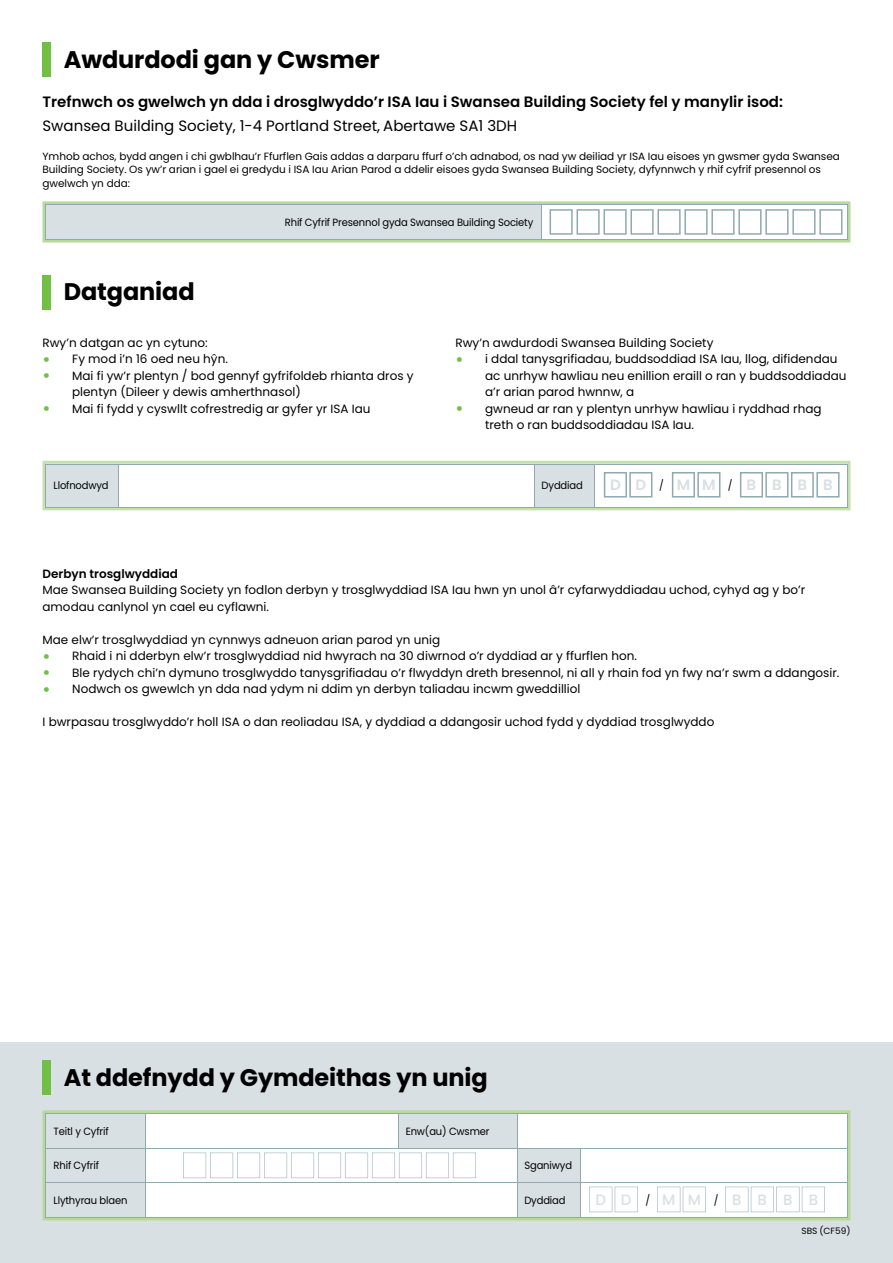
<style>
.page{position:relative;width:893px;height:1263px;background:#fff}
.page>*{position:absolute;margin:0;border:0;box-sizing:border-box;transform-origin:0 0}
.t1{font:700 24px "Poppins";letter-spacing:-.005em;color:#000}
.t2{font:600 15px "Poppins";color:#000}
.t3{font:15px "Poppins";color:#000}
.t4{font:600 15px "Poppins";letter-spacing:1.05em;color:#d9e0e3}
.t5{font:500 15px "Poppins";color:#d9e0e3}
.t6{font:12px/16.5px "Poppins";color:#000}
.t7{font:600 12px "Poppins";color:#000}
.t8{font:10.5px/13.5px "Poppins";letter-spacing:-.005em;color:#000}
.t9{font:10.5px "Poppins";letter-spacing:-.005em;color:#000;scale:.95 1}
.t10{font:9px "Poppins";color:#000}
.s1{font-size:19.5px;color:#71bf44}
.s2{font-weight:400;font-size:10.5px;color:#000}
</style>
<div class="page">
<div style="left:43px;top:43px;width:8px;height:34px;background:#71bf44"></div>
<div style="left:43px;top:275px;width:8px;height:34px;background:#71bf44"></div>
<div style="left:0;top:1042px;width:893px;height:221px;background:#d9e0e3"></div>
<svg style="left:43px;top:1110px;width:807px;height:110px;background:#b7d99f"></svg>
<div style="left:46px;top:1113px;width:100px;height:35px;background:#d9e0e3"></div>
<div style="left:146px;top:1113px;width:253px;height:35px;background:#fff"></div>
<div style="left:399px;top:1113px;width:118px;height:35px;background:#d9e0e3"></div>
<div style="left:517px;top:1113px;width:330px;height:35px;background:#fff"></div>
<div style="left:46px;top:1148px;width:100px;height:35px;background:#d9e0e3"></div>
<div style="left:146px;top:1148px;width:371px;height:35px;background:#fff"></div>
<div style="left:517px;top:1148px;width:64px;height:35px;background:#d9e0e3"></div>
<div style="left:581px;top:1148px;width:266px;height:35px;background:#fff"></div>
<div style="left:46px;top:1183px;width:100px;height:34px;background:#d9e0e3"></div>
<div style="left:146px;top:1183px;width:371px;height:34px;background:#fff"></div>
<div style="left:517px;top:1183px;width:64px;height:34px;background:#d9e0e3"></div>
<div style="left:581px;top:1183px;width:266px;height:34px;background:#fff"></div>
<hr style="left:46px;top:1113px;width:1px;height:104px;background:#90a9b1">
<hr style="left:146px;top:1113px;width:1px;height:104px;background:#90a9b1">
<hr style="left:398px;top:1113px;width:1px;height:35px;background:#90a9b1">
<hr style="left:517px;top:1113px;width:1px;height:104px;background:#90a9b1">
<hr style="left:581px;top:1148px;width:1px;height:69px;background:#90a9b1">
<hr style="left:847px;top:1113px;width:1px;height:104px;background:#90a9b1">
<hr style="left:46px;top:1113px;width:801px;height:1px;background:#90a9b1">
<hr style="left:46px;top:1148px;width:801px;height:1px;background:#90a9b1">
<hr style="left:46px;top:1182px;width:801px;height:1px;background:#90a9b1">
<hr style="left:46px;top:1217px;width:801px;height:1px;background:#90a9b1">
<svg style="left:183px;top:1152px;width:293px;height:26px"></svg>
<div style="left:43px;top:1061px;width:8px;height:34px;background:#71bf44"></div>
<svg style="left:589px;top:1187px;width:236px;height:26px"></svg>
<svg style="left:43px;top:461px;width:807px;height:49px"></svg>
<svg style="left:43px;top:201px;width:807px;height:41px"></svg>
<h1 class="t1" style="left:64px;top:50px;width:317px">Awdurdodi gan y Cwsmer</h1>
<p class="t2" style="left:43px;top:96px;width:742px">Trefnwch os gwelwch yn dda i drosglwyddo’r ISA Iau i Swansea Building Society fel y manylir isod:</p>
<p class="t3" style="left:43px;top:120px;width:476px">Swansea Building Society, 1-4 Portland Street, Abertawe SA1 3DH</p>
<p class="t8" style="left:43px;top:151px;width:799px">Ymhob achos, bydd angen i chi gwblhau’r Ffurflen Gais addas a darparu ffurf o’ch adnabod, os nad yw deiliad yr ISA Iau eisoes yn gwsmer gyda Swansea<br>Building Society. Os yw’r arian i gael ei gredydu i ISA Iau Arian Parod a ddelir eisoes gyda Swansea Building Society, dyfynnwch y rhif cyfrif presennol os gwelwch yn dda:</p>
<h1 class="t1" style="left:64px;top:283px;width:132px">Datganiad</h1>
<p class="t9" style="left:285px;top:218px;width:263px">Rhif Cyfrif Presennol gyda Swansea Building Society</p>
<p class="t6" style="left:43px;top:335px;width:167px">Rwy’n datgan ac yn cytuno:</p>
<p class="t6" style="left:43px;top:352px;width:187px"><span class="s1">•</span> Fy mod i’n 16 oed neu hŷn.</p>
<p class="t6" style="left:72px;top:368px;width:343px;text-indent:-30px"><span class="s1">•</span> Mai fi yw’r plentyn / bod gennyf gyfrifoldeb rhianta dros y plentyn (Dileer y dewis amherthnasol)</p>
<p class="t6" style="left:43px;top:401px;width:329px"><span class="s1">•</span> Mai fi fydd y cyswllt cofrestredig ar gyfer yr ISA Iau</p>
<p class="t6" style="left:455px;top:335px;width:259px">Rwy’n awdurdodi Swansea Building Society</p>
<p class="t6" style="left:485px;top:352px;width:363px;text-indent:-30px"><span class="s1">•</span> i ddal tanysgrifiadau, buddsoddiad ISA Iau, llog, difidendau ac unrhyw hawliau neu enillion eraill o ran y buddsoddiadau a’r arian parod hwnnw, a</p>
<p class="t6" style="left:485px;top:401px;width:338px;text-indent:-30px"><span class="s1">•</span> gwneud ar ran y plentyn unrhyw hawliau i ryddhad rhag treth o ran buddsoddiadau ISA Iau.</p>
<p class="t9" style="left:54px;top:481px;width:60px">Llofnodwyd</p>
<p class="t9" style="left:542px;top:481px;width:45px">Dyddiad</p>
<p class="t4" style="left:610px;top:479px;width:224px">DD <span class="s2">/</span> MM<span class="s2">/</span> BBBB</p>
<p class="t7" style="left:43px;top:569px;width:137px">Derbyn trosglwyddiad</p>
<p class="t6" style="left:43px;top:583px;width:764px">Mae Swansea Building Society yn fodlon derbyn y trosglwyddiad ISA Iau hwn yn unol â’r cyfarwyddiadau uchod, cyhyd ag y bo’r amodau canlynol yn cael eu cyflawni.</p>
<p class="t6" style="left:43px;top:632px;width:399px">Mae elw’r trosglwyddiad yn cynnwys adneuon arian parod yn unig</p>
<p class="t6" style="left:43px;top:649px;width:596px"><span class="s1">•</span> Rhaid i ni dderbyn elw’r trosglwyddiad nid hwyrach na 30 diwrnod o’r dyddiad ar y ffurflen hon.</p>
<p class="t6" style="left:43px;top:665px;width:798px"><span class="s1">•</span> Ble rydych chi’n dymuno trosglwyddo tanysgrifiadau o’r flwyddyn dreth bresennol, ni all y rhain fod yn fwy na’r swm a ddangosir.</p>
<p class="t6" style="left:43px;top:682px;width:539px"><span class="s1">•</span> Nodwch os gwewlch yn dda nad ydym ni ddim yn derbyn taliadau incwm gweddilliol</p>
<p class="t6" style="left:43px;top:715px;width:673px">I bwrpasau trosglwyddo’r holl ISA o dan reoliadau ISA, y dyddiad a ddangosir uchod fydd y dyddiad trosglwyddo</p>
<h1 class="t1" style="left:64px;top:1068px;width:425px">At ddefnydd y Gymdeithas yn unig</h1>
<p class="t9" style="left:54px;top:1127px;width:60px">Teitl y Cyfrif</p>
<p class="t9" style="left:406px;top:1127px;width:90px">Enw(au) Cwsmer</p>
<p class="t9" style="left:54px;top:1161px;width:49px">Rhif Cyfrif</p>
<p class="t9" style="left:524px;top:1161px;width:52px">Sganiwyd</p>
<p class="t9" style="left:54px;top:1196px;width:79px">Llythyrau blaen</p>
<p class="t9" style="left:524px;top:1196px;width:45px">Dyddiad</p>
<p class="t9" style="left:645px;top:1196px;width:6px">/</p>
<p class="t9" style="left:714px;top:1196px;width:6px">/</p>
<p class="t5" style="left:595px;top:1193px;width:38px">D D</p>
<p class="t5" style="left:662px;top:1193px;width:40px">M M</p>
<p class="t5" style="left:732px;top:1193px;width:87px">BBBB</p>
<p class="t10" style="left:801px;top:1227px;width:50px">SBS (CF59)</p>
</div>
